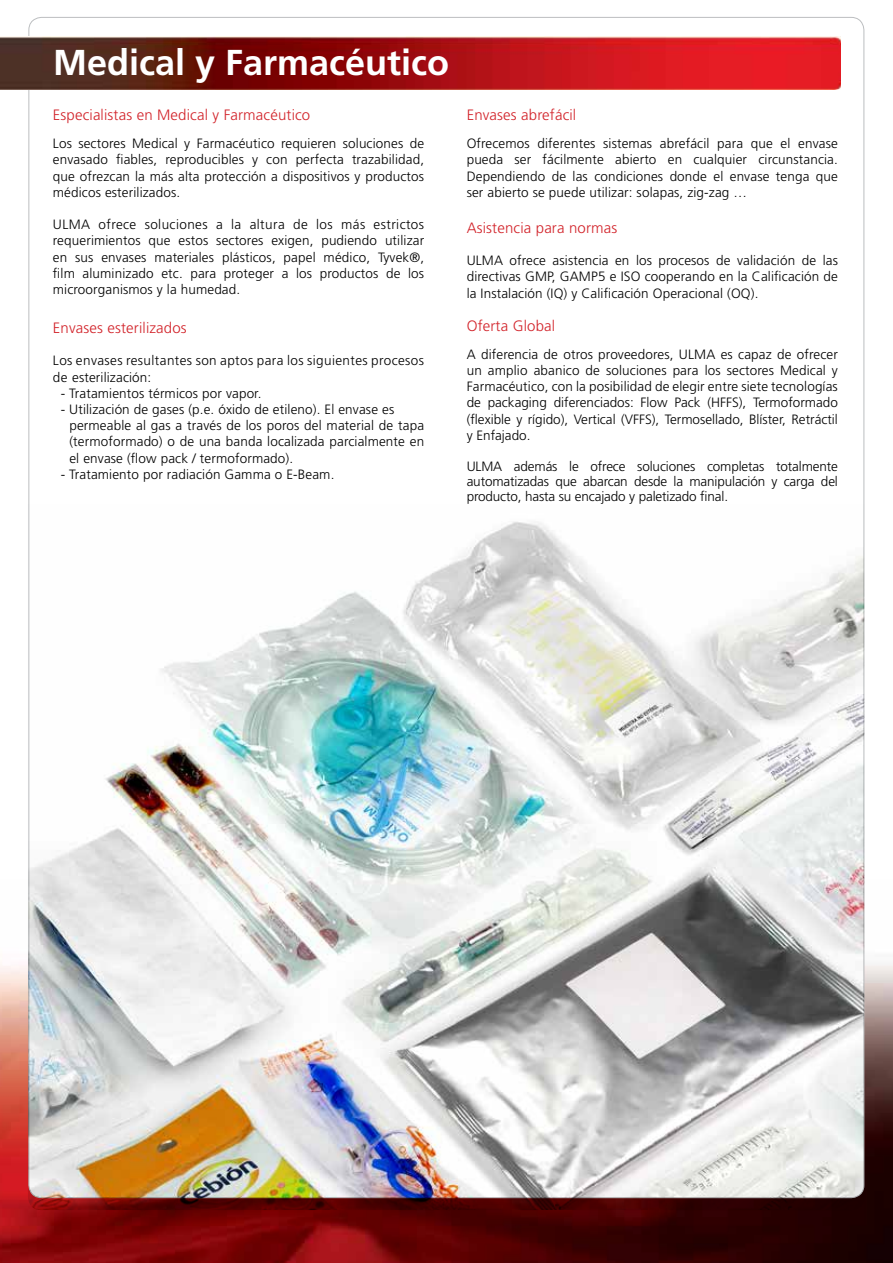
<style>
.page{position:relative;width:893px;height:1263px;background:#fff}
.page>*{position:absolute;margin:0;border:0;box-sizing:border-box;transform-origin:0 0}
.t1{font:700 36px "Frutiger LT Std";color:#fff}
.t2{font:300 15px "Frutiger LT Std";letter-spacing:.01em;color:#d2232a}
.t3{font:300 13.5px/16.2px "Frutiger LT Std";letter-spacing:.01em;color:#000;text-align:justify}
.t4{font:300 13.5px/16.2px "Frutiger LT Std";letter-spacing:.03em;color:#000}
</style>
<div class="page">
<img style="left:0;top:880px;width:893px;height:383px">
<img style="left:0;top:37px;width:840px;height:52px">
<img style="left:28px;top:505px;width:836px;height:705px">
<h1 class="t1" style="left:53px;top:41px;width:398px">Medical y Farmacéutico</h1>
<p class="t2" style="left:53px;top:106px;width:259px">Especialistas en Medical y Farmacéutico</p>
<p class="t3" style="left:53px;top:136px;width:373px">Los sectores Medical y Farmacéutico requieren soluciones de envasado fiables, reproducibles y con perfecta trazabilidad, que ofrezcan la más alta protección a dispositivos y productos médicos esterilizados.</p>
<p class="t3" style="left:53px;top:217px;width:373px">ULMA ofrece soluciones a la altura de los más estrictos requerimientos que estos sectores exigen, pudiendo utilizar en sus envases materiales plásticos, papel médico, Tyvek®, film aluminizado etc. para proteger a los productos de los microorganismos y la humedad.</p>
<p class="t2" style="left:53px;top:319px;width:135px">Envases esterilizados</p>
<p class="t4" style="left:53px;top:353px;width:373px">Los envases resultantes son aptos para los siguientes procesos de esterilización:</p>
<p class="t3" style="left:61px;top:385px;width:202px">- Tratamientos térmicos por vapor.</p>
<p class="t3" style="left:69px;top:401px;width:356px;text-align:left;text-indent:-9px">- Utilización de gases (p.e. óxido de etileno). El envase es permeable al gas a través de los poros del material de tapa (termoformado) o de una banda localizada parcialmente en el envase (flow pack / termoformado).</p>
<p class="t3" style="left:61px;top:466px;width:275px">- Tratamiento por radiación Gamma o E-Beam.</p>
<p class="t2" style="left:467px;top:106px;width:111px">Envases abrefácil</p>
<p class="t3" style="left:467px;top:136px;width:373px">Ofrecemos diferentes sistemas abrefácil para que el envase pueda ser fácilmente abierto en cualquier circunstancia.<br>Dependiendo de las condiciones donde el envase tenga que ser abierto se puede utilizar: solapas, zig-zag …</p>
<p class="t2" style="left:467px;top:219px;width:152px">Asistencia para normas</p>
<p class="t3" style="left:467px;top:253px;width:373px">ULMA ofrece asistencia en los procesos de validación de las directivas GMP, GAMP5 e ISO cooperando en la Calificación de la Instalación (IQ) y Calificación Operacional (OQ).</p>
<p class="t2" style="left:467px;top:317px;width:90px">Oferta Global</p>
<p class="t3" style="left:467px;top:346px;width:373px">A diferencia de otros proveedores, ULMA es capaz de ofrecer un amplio abanico de soluciones para los sectores Medical y Farmacéutico, con la posibilidad de elegir entre siete tecnologías de packaging diferenciados: Flow Pack (HFFS), Termoformado (flexible y rígido), Vertical (VFFS), Termosellado, Blíster, Retráctil y Enfajado.</p>
<p class="t3" style="left:467px;top:459px;width:373px;line-height:15px">ULMA además le ofrece soluciones completas totalmente automatizadas que abarcan desde la manipulación y carga del producto, hasta su encajado y paletizado final.</p>
</div>
